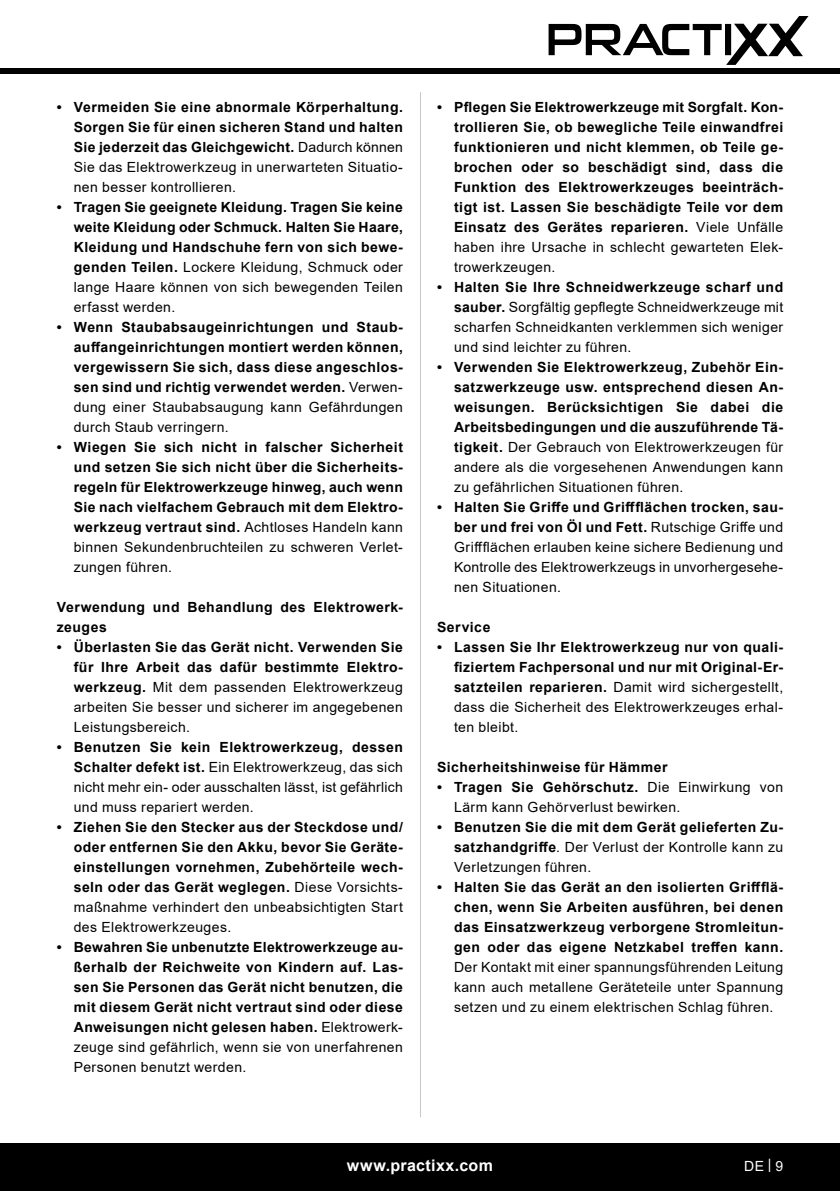
<style>
.page{position:relative;width:840px;height:1191px;background:#fff}
.page>*{position:absolute;margin:0;border:0;box-sizing:border-box;transform-origin:0 0}
.t1{font:700 16px "Arial";letter-spacing:.02em;color:#fff}
.t2{font:700 14px/20px "Arial";letter-spacing:.035em;color:#000;text-align:justify}
.t3{font:14px/20px "Arial";letter-spacing:.03em;color:#000;text-align:justify}
.t4{font:14px "Arial";color:#fff}
.s1{font-weight:400}
.s2{font-weight:700}
</style>
<div class="page">
<div style="left:0;top:1143px;width:839px;height:48px;background:#000"></div>
<svg style="left:548px;top:16px;width:260px;height:49px"></svg>
<div style="left:0;top:68px;width:839px;height:6px;background:#020202"></div>
<hr style="left:420px;top:92px;width:1px;height:1025px;background:#c7c7c7">
<p class="t2" style="left:74px;top:97px;width:330px;text-indent:-17px">• Vermeiden Sie eine abnormale Körperhaltung.<br>Sorgen Sie für einen sicheren Stand und halten Sie jederzeit das Gleichgewicht. <span class="s1">Dadurch können Sie das Elektrowerkzeug in unerwarteten Situatio&shy;nen besser kontrollieren.</span></p>
<p class="t2" style="left:74px;top:197px;width:330px;text-indent:-17px">• Tragen Sie geeignete Kleidung. Tragen Sie keine weite Kleidung oder Schmuck. Halten Sie Haare, Kleidung und Handschuhe fern von sich bewe&shy;genden Teilen. <span class="s1">Lockere Kleidung, Schmuck oder lange Haare können von sich bewegenden Teilen erfasst werden.</span></p>
<p class="t2" style="left:74px;top:317px;width:330px;text-indent:-17px">• Wenn Staubabsaugeinrichtungen und Staub&shy;auffangeinrichtungen montiert werden können, vergewissern Sie sich, dass diese angeschlos&shy;sen sind und richtig verwendet werden. <span class="s1">Verwen&shy;dung einer Staubabsaugung kann Gefährdungen durch Staub verringern.</span></p>
<p class="t2" style="left:74px;top:437px;width:330px;text-indent:-17px">• Wiegen Sie sich nicht in falscher Sicherheit und setzen Sie sich nicht über die Sicherheits&shy;regeln für Elektrowerkzeuge hinweg, auch wenn Sie nach vielfachem Gebrauch mit dem Elektro&shy;werkzeug vertraut sind. <span class="s1">Achtloses Handeln kann binnen Sekundenbruchteilen zu schweren Verlet&shy;zungen führen.</span></p>
<p class="t2" style="left:57px;top:597px;width:347px">Verwendung und Behandlung des Elektrowerk&shy;zeuges</p>
<p class="t3" style="left:74px;top:637px;width:330px;text-indent:-17px"><span class="s2">• Überlasten Sie das Gerät nicht. Verwenden Sie für Ihre Arbeit das dafür bestimmte Elektro&shy;werkzeug.</span> Mit dem passenden Elektrowerkzeug arbeiten Sie besser und sicherer im angegebenen Leistungsbereich.</p>
<p class="t3" style="left:74px;top:737px;width:330px;text-indent:-17px"><span class="s2">• Benutzen Sie kein Elektrowerkzeug, dessen Schalter defekt ist.</span> Ein Elektrowerkzeug, das sich nicht mehr ein- oder ausschalten lässt, ist gefährlich und muss repariert werden.</p>
<p class="t2" style="left:74px;top:817px;width:330px;text-indent:-17px">• Ziehen Sie den Stecker aus der Steckdose und/ oder entfernen Sie den Akku, bevor Sie Geräte&shy;einstellungen vornehmen, Zubehörteile wech&shy;seln oder das Gerät weglegen. <span class="s1">Diese Vorsichts&shy;maßnahme verhindert den unbeabsichtigten Start des Elektrowerkzeuges.</span></p>
<p class="t2" style="left:74px;top:937px;width:330px;text-indent:-17px">• Bewahren Sie unbenutzte Elektrowerkzeuge au&shy;ßerhalb der Reichweite von Kindern auf. Las&shy;sen Sie Personen das Gerät nicht benutzen, die mit diesem Gerät nicht vertraut sind oder diese Anweisungen nicht gelesen haben. <span class="s1">Elektrowerk&shy;zeuge sind gefährlich, wenn sie von unerfahrenen Personen benutzt werden.</span></p>
<p class="t2" style="left:454px;top:97px;width:330px;text-indent:-17px">• Pflegen Sie Elektrowerkzeuge mit Sorgfalt. Kon&shy;trollieren Sie, ob bewegliche Teile einwandfrei funktionieren und nicht klemmen, ob Teile ge&shy;brochen oder so beschädigt sind, dass die Funktion des Elektrowerkzeuges beeinträch&shy;tigt ist. Lassen Sie beschädigte Teile vor dem Einsatz des Gerätes reparieren. <span class="s1">Viele Unfälle haben ihre Ursache in schlecht gewarteten Elek&shy;trowerkzeugen.</span></p>
<p class="t3" style="left:454px;top:277px;width:330px;text-indent:-17px"><span class="s2">• Halten Sie Ihre Schneidwerkzeuge scharf und sauber.</span> Sorgfältig gepflegte Schneidwerkzeuge mit scharfen Schneidkanten verklemmen sich weniger und sind leichter zu führen.</p>
<p class="t2" style="left:454px;top:357px;width:330px;text-indent:-17px">• Verwenden Sie Elektrowerkzeug, Zubehör Ein&shy;satzwerkzeuge usw. entsprechend diesen An&shy;weisungen. Berücksichtigen Sie dabei die Arbeitsbedingungen und die auszuführende Tä&shy;tigkeit. <span class="s1">Der Gebrauch von Elektrowerkzeugen für andere als die vorgesehenen Anwendungen kann zu gefährlichen Situationen führen.</span></p>
<p class="t3" style="left:454px;top:497px;width:330px;text-indent:-17px"><span class="s2">• Halten Sie Griffe und Griffflächen trocken, sau&shy;ber und frei von Öl und Fett.</span> Rutschige Griffe und Griffflächen erlauben keine sichere Bedienung und Kontrolle des Elektrowerkzeugs in unvorhergesehe&shy;nen Situationen.</p>
<p class="t2" style="left:437px;top:617px;width:55px">Service</p>
<p class="t2" style="left:454px;top:637px;width:330px;text-indent:-17px">• Lassen Sie Ihr Elektrowerkzeug nur von quali&shy;fiziertem Fachpersonal und nur mit Original-Er&shy;satzteilen reparieren. <span class="s1">Damit wird sichergestellt, dass die Sicherheit des Elektrowerkzeuges erhal&shy;ten bleibt.</span></p>
<p class="t2" style="left:437px;top:757px;width:232px">Sicherheitshinweise für Hämmer</p>
<p class="t3" style="left:454px;top:777px;width:330px;text-indent:-17px"><span class="s2">• Tragen Sie Gehörschutz.</span> Die Einwirkung von<br>Lärm kann Gehörverlust bewirken.</p>
<p class="t2" style="left:454px;top:817px;width:330px;text-indent:-17px">• Benutzen Sie die mit dem Gerät gelieferten Zu&shy;satzhandgriffe<span class="s1">. Der Verlust der Kontrolle kann zu Verletzungen führen.</span></p>
<p class="t2" style="left:454px;top:877px;width:330px;text-indent:-17px">• Halten Sie das Gerät an den isolierten Griffflä&shy;chen, wenn Sie Arbeiten ausführen, bei denen das Einsatzwerkzeug verborgene Stromleitun&shy;gen oder das eigene Netzkabel treffen kann.<br><span class="s1">Der Kontakt mit einer spannungsführenden Leitung kann auch metallene Geräteteile unter Spannung setzen und zu einem elektrischen Schlag führen.</span></p>
<p class="t1" style="left:347px;top:1154px;width:147px">www.practixx.com</p>
<p class="t4" style="left:743px;top:1156px;width:40px">DE | 9</p>
</div>
